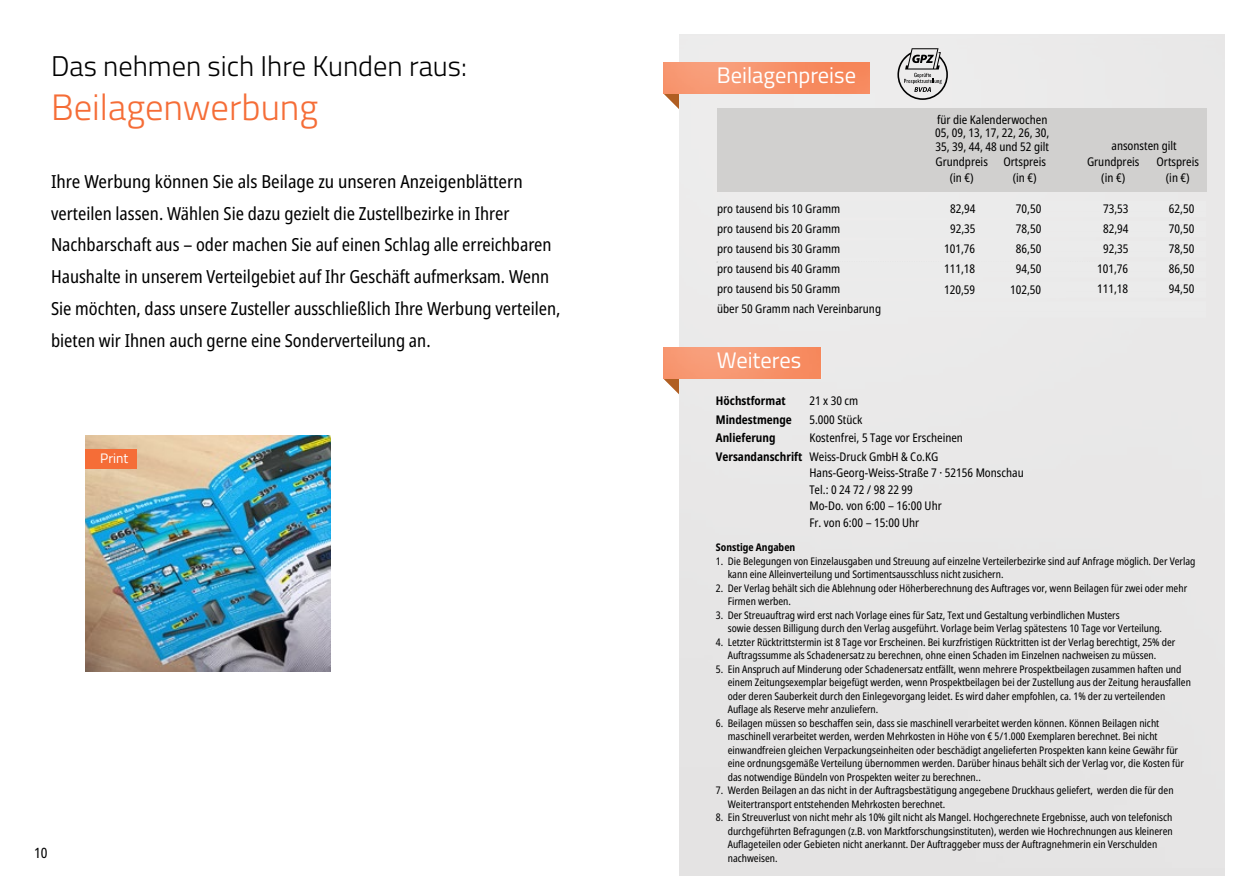
<style>
.page{position:relative;width:1259px;height:893px;background:#fff}
.page>*{position:absolute;margin:0;border:0;box-sizing:border-box;transform-origin:0 0}
.t1{font:300 36.75px "Titillium Web";color:#f56d37}
.t2{font:300 28.5px "Titillium Web";color:#000}
.t3{font:22.5px "Titillium Web";color:#fff}
.t4{font:condensed 18px/31.8px "Noto Sans";color:#000}
.t5{font:condensed 14.25px "Noto Sans";color:#000}
.t6{font:13.65px "Titillium Web";color:#fff}
.t7{font:condensed 12px/20.1px "Noto Sans";color:#000}
.t8{font:700 condensed 12px "Noto Sans";color:#000}
.t9{font:condensed 10.5px/13.5px "Noto Sans";color:#000}
.t10{font:700 condensed 10.5px "Noto Sans";color:#000}
.s1{font-weight:700}
</style>
<div class="page">
<svg style="left:664px;top:94px;width:15px;height:15px"></svg>
<svg style="left:664px;top:379px;width:15px;height:15px"></svg>
<div style="left:679px;top:34px;width:546px;height:833px;background:#e8e7e7"></div>
<img style="left:663px;top:348px;width:158px;height:31px">
<img style="left:663px;top:62px;width:207px;height:32px">
<svg style="left:897px;top:48px;width:51px;height:52px;background:#bbbaba"></svg>
<img style="left:85px;top:435px;width:245px;height:236px">
<div style="left:85px;top:450px;width:51px;height:19px;background:#f56d37"></div>
<div style="left:717px;top:108px;width:489px;height:84px;background:#d1d0cf"></div>
<div style="left:717px;top:201px;width:489px;height:10px;background:#ebebeb"></div>
<div style="left:717px;top:211px;width:489px;height:6px;background:#ebebeb"></div>
<div style="left:717px;top:221px;width:489px;height:10px;background:#ebebeb"></div>
<div style="left:717px;top:231px;width:489px;height:6px;background:#ebebeb"></div>
<div style="left:717px;top:241px;width:489px;height:10px;background:#ebebeb"></div>
<div style="left:717px;top:251px;width:489px;height:6px;background:#ebebeb"></div>
<div style="left:717px;top:261px;width:489px;height:11px;background:#ebebeb"></div>
<div style="left:717px;top:272px;width:489px;height:6px;background:#ebebeb"></div>
<div style="left:717px;top:281px;width:489px;height:11px;background:#ebebeb"></div>
<div style="left:717px;top:292px;width:489px;height:6px;background:#ebebeb"></div>
<div style="left:717px;top:301px;width:489px;height:11px;background:#ebebeb"></div>
<div style="left:717px;top:312px;width:489px;height:6px;background:#ebebeb"></div>
<div style="left:943px;top:212px;width:123px;height:6px;background:#ebebeb"></div>
<div style="left:943px;top:232px;width:123px;height:6px;background:#ebebeb"></div>
<div style="left:943px;top:252px;width:123px;height:6px;background:#ebebeb"></div>
<h2 class="t2" style="left:51px;top:45px;width:417px">Das nehmen sich Ihre Kunden raus:</h2>
<h1 class="t1" style="left:51px;top:80px;width:269px">Beilagenwerbung</h1>
<p class="t4" style="left:51px;top:166px;width:511px">Ihre Werbung können Sie als Beilage zu unseren Anzeigenblättern verteilen lassen. Wählen Sie dazu gezielt die Zustellbezirke in Ihrer Nachbarschaft aus – oder machen Sie auf einen Schlag alle erreichbaren Haushalte in unserem Verteilgebiet auf Ihr Geschäft aufmerksam. Wenn Sie möchten, dass unsere Zusteller ausschließlich Ihre Werbung verteilen, bieten wir Ihnen auch gerne eine Sonderverteilung an.</p>
<h3 class="t6" style="left:100px;top:448px;width:30px">Print</h3>
<h3 class="t5" style="left:34px;top:842px;width:15px">10</h3>
<h3 class="t3" style="left:717px;top:59px;width:141px">Beilagenpreise</h3>
<p class="t7" style="left:935px;top:113px;width:116px;line-height:13.5px">für die Kalenderwochen<br>05, 09, 13, 17, 22, 26, 30,<br>35, 39, 44, 48 und 52 gilt</p>
<p class="t7" style="left:1111px;top:136px;width:67px">ansonsten gilt</p>
<p class="t7" style="left:935px;top:152px;width:54px">Grundpreis</p>
<p class="t7" style="left:1003px;top:152px;width:44px">Ortspreis</p>
<p class="t7" style="left:1087px;top:152px;width:54px">Grundpreis</p>
<p class="t7" style="left:1156px;top:152px;width:44px">Ortspreis</p>
<p class="t7" style="left:949px;top:168px;width:25px">(in €)</p>
<p class="t7" style="left:1012px;top:168px;width:25px">(in €)</p>
<p class="t7" style="left:1101px;top:168px;width:25px">(in €)</p>
<p class="t7" style="left:1165px;top:168px;width:25px">(in €)</p>
<p class="t7" style="left:717px;top:199px;width:165px">pro tausend bis 10 Gramm<br>pro tausend bis 20 Gramm<br>pro tausend bis 30 Gramm<br>pro tausend bis 40 Gramm<br>pro tausend bis 50 Gramm<br>über 50 Gramm nach Vereinbarung</p>
<p class="t7" style="left:1103px;top:199px;width:27px">73,53</p>
<p class="t7" style="left:1168px;top:199px;width:27px">62,50</p>
<p class="t7" style="left:950px;top:199px;width:27px">82,94</p>
<p class="t7" style="left:1016px;top:199px;width:27px">70,50</p>
<p class="t7" style="left:950px;top:219px;width:27px">92,35</p>
<p class="t7" style="left:1016px;top:219px;width:27px">78,50</p>
<p class="t7" style="left:944px;top:239px;width:33px">101,76</p>
<p class="t7" style="left:1016px;top:239px;width:27px">86,50</p>
<p class="t7" style="left:944px;top:259px;width:33px">111,18</p>
<p class="t7" style="left:1016px;top:259px;width:27px">94,50</p>
<p class="t7" style="left:944px;top:279px;width:33px">120,59</p>
<p class="t7" style="left:1010px;top:279px;width:33px">102,50</p>
<p class="t7" style="left:1103px;top:219px;width:27px">82,94</p>
<p class="t7" style="left:1168px;top:219px;width:27px">70,50</p>
<p class="t7" style="left:1103px;top:239px;width:27px">92,35</p>
<p class="t7" style="left:1168px;top:239px;width:27px">78,50</p>
<p class="t7" style="left:1097px;top:259px;width:33px">101,76</p>
<p class="t7" style="left:1168px;top:259px;width:27px">86,50</p>
<p class="t7" style="left:1097px;top:279px;width:33px">111,18</p>
<p class="t7" style="left:1168px;top:279px;width:27px">94,50</p>
<h3 class="t3" style="left:717px;top:343px;width:86px">Weiteres</h3>
<p class="t8" style="left:716px;top:392px;width:71px">Höchstformat</p>
<p class="t7" style="left:809px;top:391px;width:50px">21 x 30 cm</p>
<p class="t8" style="left:716px;top:411px;width:77px">Mindestmenge</p>
<p class="t7" style="left:809px;top:410px;width:54px">5.000 Stück</p>
<p class="t8" style="left:716px;top:429px;width:61px">Anlieferung</p>
<p class="t7" style="left:716px;top:429px;width:249px;line-height:18.6px;text-indent:94px">Kostenfrei, 5 Tage vor Erscheinen<br><span class="s1">Versandanschrift</span> Weiss-Druck GmbH &amp; Co.KG</p>
<p class="t7" style="left:809px;top:465px;width:216px;line-height:16.5px">Hans-Georg-Weiss-Straße 7 · 52156 Monschau<br>Tel.: 0 24 72 / 98 22 99<br>Mo-Do. von 6:00 – 16:00 Uhr<br>Fr. von 6:00 – 15:00 Uhr</p>
<p class="t10" style="left:716px;top:540px;width:81px">Sonstige Angaben</p>
<p class="t9" style="left:728px;top:554px;width:469px;text-indent:-12px">1. Die Belegungen von Einzelausgaben und Streuung auf einzelne Verteilerbezirke sind auf Anfrage möglich. Der Verlag kann eine Alleinverteilung und Sortimentsausschluss nicht zusichern.</p>
<p class="t9" style="left:728px;top:581px;width:461px;text-indent:-12px">2. Der Verlag behält sich die Ablehnung oder Höherberechnung des Auftrages vor, wenn Beilagen für zwei oder mehr<br>Firmen werben.</p>
<p class="t9" style="left:728px;top:608px;width:436px;text-indent:-12px">3. Der Streuauftrag wird erst nach Vorlage eines für Satz, Text und Gestaltung verbindlichen Musters<br>sowie dessen Billigung durch den Verlag ausgeführt. Vorlage beim Verlag spätestens 10 Tage vor Verteilung.</p>
<p class="t9" style="left:728px;top:635px;width:449px;text-indent:-12px">4. Letzter Rücktrittstermin ist 8 Tage vor Erscheinen. Bei kurzfristigen Rücktritten ist der Verlag berechtigt, 25% der<br>Auftragssumme als Schadenersatz zu berechnen, ohne einen Schaden im Einzelnen nachweisen zu müssen.</p>
<p class="t9" style="left:728px;top:662px;width:465px;text-indent:-12px">5. Ein Anspruch auf Minderung oder Schadenersatz entfällt, wenn mehrere Prospektbeilagen zusammen haften und einem Zeitungsexemplar beigefügt werden, wenn Prospektbeilagen bei der Zustellung aus der Zeitung herausfallen oder deren Sauberkeit durch den Einlegevorgang leidet. Es wird daher empfohlen, ca. 1% der zu verteilenden Auflage als Reserve mehr anzuliefern.</p>
<p class="t9" style="left:728px;top:716px;width:458px;text-indent:-12px">6. Beilagen müssen so beschaffen sein, dass sie maschinell verarbeitet werden können. Können Beilagen nicht maschinell verarbeitet werden, werden Mehrkosten in Höhe von € 5/1.000 Exemplaren berechnet. Bei nicht einwandfreien gleichen Verpackungseinheiten oder beschädigt angelieferten Prospekten kann keine Gewähr für eine ordnungsgemäße Verteilung übernommen werden. Darüber hinaus behält sich der Verlag vor, die Kosten für das notwendige Bündeln von Prospekten weiter zu berechnen..</p>
<p class="t9" style="left:728px;top:784px;width:447px;text-indent:-12px">7. Werden Beilagen an das nicht in der Auftragsbestätigung angegebene Druckhaus geliefert, werden die für den<br>Weitertransport entstehenden Mehrkosten berechnet.</p>
<p class="t9" style="left:728px;top:811px;width:446px;text-indent:-12px">8. Ein Streuverlust von nicht mehr als 10% gilt nicht als Mangel. Hochgerechnete Ergebnisse, auch von telefonisch durchgeführten Befragungen (z.B. von Marktforschungsinstituten), werden wie Hochrechnungen aus kleineren Auflageteilen oder Gebieten nicht anerkannt. Der Auftraggeber muss der Auftragnehmerin ein Verschulden nachweisen.</p>
</div>
